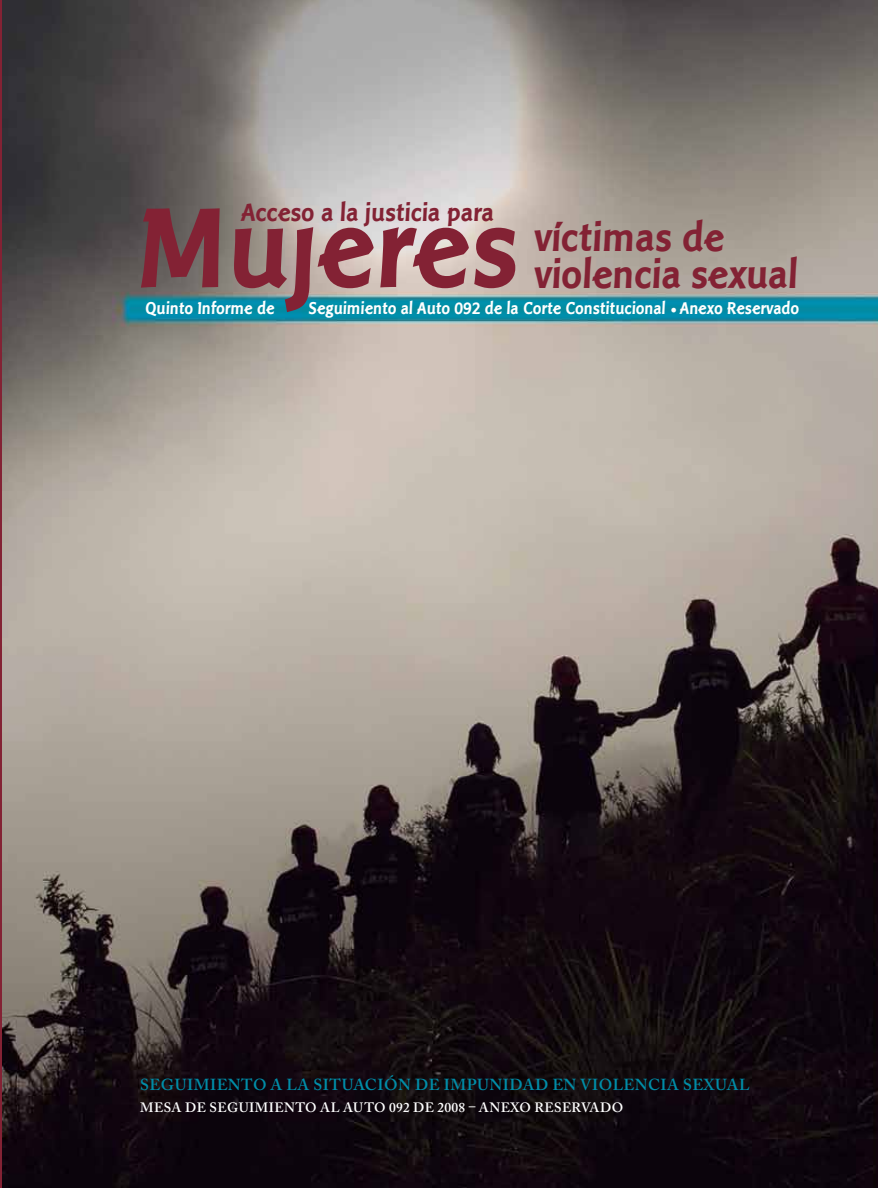
<style>
.page{position:relative;width:878px;height:1188px;background:#fff}
.page>*{position:absolute;margin:0;border:0;box-sizing:border-box;transform-origin:0 0}
.t1{font:700 40.5px/37.5px "Linotype Pisa";color:#832234}
.t2{font:700 25.5px "Linotype Pisa";color:#832234}
.t3{font:700 17.25px "Linotype Pisa";color:#fff}
.t4{font:600 15.9px "Adobe Caslon Pro";letter-spacing:.03em;color:#008da8}
.t5{font:600 13.5px "Adobe Caslon Pro";letter-spacing:.015em;color:#fff}
</style>
<div class="page">
<img style="left:4px;top:0;width:874px;height:1188px">
<svg style="left:0;top:0;width:4px;height:1188px;background:#79454c"></svg>
<svg style="left:141px;top:208px;width:374px;height:104px;background:#8c7980"></svg>
<svg style="left:671px;top:308px;width:5px;height:4px"></svg>
<h2 class="t2" style="left:241px;top:198px;width:254px">Acceso a la justicia para</h2>
<h1 class="t1" style="left:534px;top:219px;width:265px">víctimas de violencia sexual</h1>
<p class="t3" style="left:145px;top:299px;width:131px">Quinto Informe de</p>
<p class="t3" style="left:308px;top:299px;width:492px">Seguimiento al Auto 092 de la Corte Constitucional Anexo Reservado</p>
<p class="t4" style="left:140px;top:1075px;width:611px">SEGUIMIENTO A LA SITUACIÓN DE IMPUNIDAD EN VIOLENCIA SEXUAL</p>
<p class="t5" style="left:140px;top:1099px;width:24px">MESA</p>
<p class="t5" style="left:185px;top:1099px;width:44px">DE SEGUIMIENTO</p>
<p class="t5" style="left:320px;top:1099px;width:45px">AL AUTO</p>
<p class="t5" style="left:389px;top:1099px;width:112px">092 DE 2008 – ANEXO</p>
<p class="t5" style="left:535px;top:1099px;width:20px">RESE</p>
<p class="t5" style="left:571px;top:1099px;width:21px">RVADO</p>
</div>
